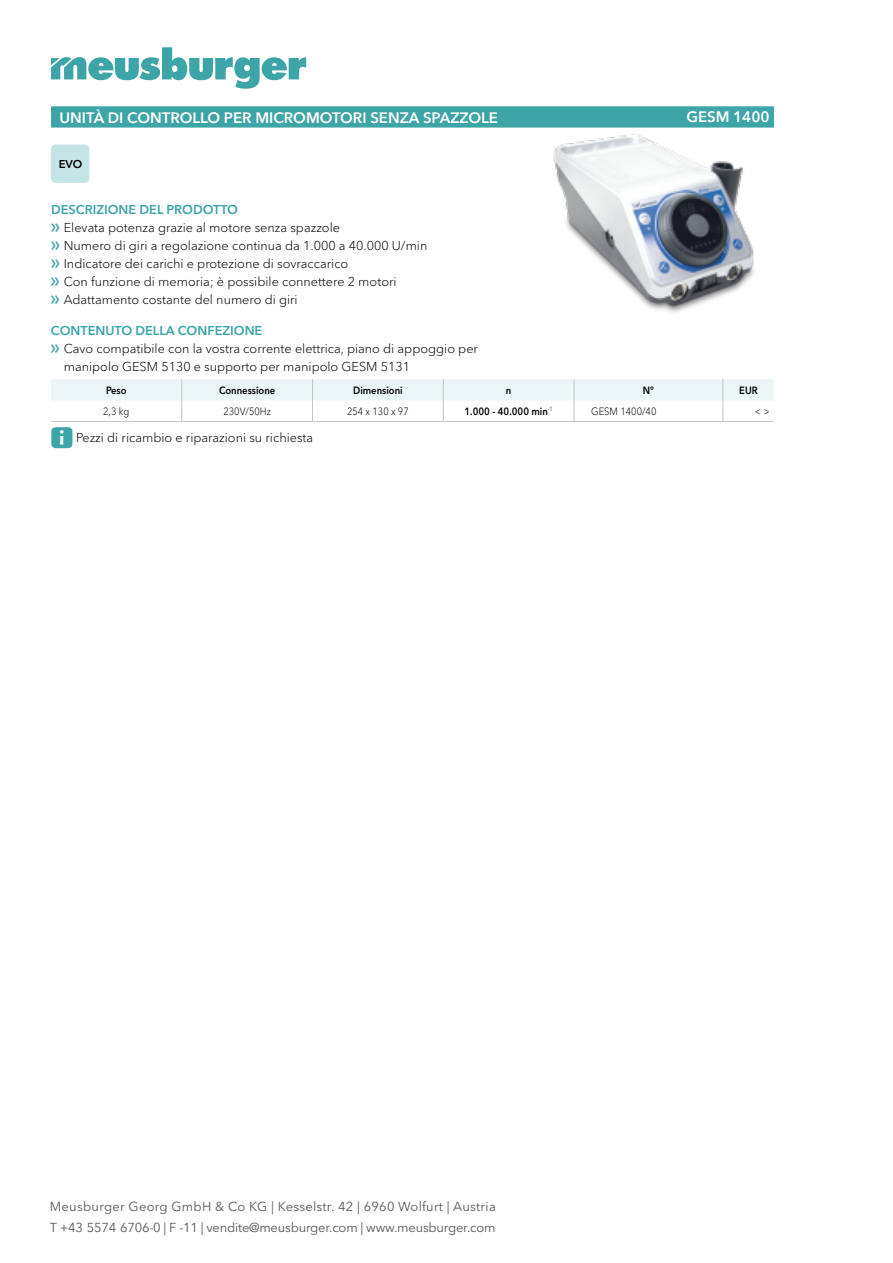
<style>
.page{position:relative;width:893px;height:1263px;background:#fff}
.page>*{position:absolute;margin:0;border:0;box-sizing:border-box;transform-origin:0 0}
.t1{font:600 15px "Avenir Next W1 G";color:#fff}
.t2{font:12.9px/20.7px "Avenir Next W1 G";letter-spacing:-.005em;color:#585857}
.t3{font:300 12.75px/18px "Avenir Next W1 G";color:#000}
.t4{font:600 12.75px "Avenir Next W1 G";color:#3da4a8}
.t5{font:600 11.25px "Avenir Next W1 G";color:#000}
.t6{font:600 10.5px "Avenir Next W1 G";color:#000;scale:.9 1}
.t7{font:300 10.5px "Avenir Next W1 G";color:#000;scale:.9 1}
.s1{font-weight:600;color:#3da4a8}
.s2{font-family:"Meusburger Sonderzeichen";font-weight:400;color:#3da4a8}
</style>
<div class="page">
<svg style="left:51px;top:47px;width:255px;height:42px"></svg>
<svg style="left:51px;top:106px;width:723px;height:22px;background:#43a7aa"></svg>
<div style="left:51px;top:145px;width:38px;height:38px;background:#c5e4e5;border-radius:4px"></div>
<img style="left:553px;top:134px;width:201px;height:179px">
<svg style="left:51px;top:379px;width:723px;height:42px"></svg>
<hr style="left:51px;top:421px;width:131px;height:1px;background:#c4c5c5">
<hr style="left:182px;top:421px;width:131px;height:1px;background:#c4c5c5">
<hr style="left:313px;top:421px;width:130px;height:1px;background:#c4c5c5">
<hr style="left:443px;top:421px;width:131px;height:1px;background:#c4c5c5">
<hr style="left:574px;top:421px;width:149px;height:1px;background:#c4c5c5">
<hr style="left:723px;top:421px;width:51px;height:1px;background:#c4c5c5">
<p class="t1" style="left:60px;top:108px;width:440px">UNITÀ DI CONTROLLO PER MICROMOTORI SENZA SPAZZOLE</p>
<p class="t1" style="left:686px;top:108px;width:85px">GESM 1400</p>
<p class="t5" style="left:59px;top:157px;width:25px">EVO</p>
<p class="t3" style="left:51px;top:200px;width:378px"><span class="s1">DESCRIZIONE DEL PRODOTTO<br></span><span class="s2">f</span> Elevata potenza grazie al motore senza spazzole<br><span class="s2">f</span> Numero di giri a regolazione continua da 1.000 a 40.000 U/min <span class="s2">f</span> Indicatore dei carichi e protezione di sovraccarico<br><span class="s2">f</span> Con funzione di memoria; è possibile connettere 2 motori<br><span class="s2">f</span> Adattamento costante del numero di giri</p>
<p class="t4" style="left:51px;top:322px;width:213px">CONTENUTO DELLA CONFEZIONE</p>
<p class="t3" style="left:51px;top:339px;width:428px"><span class="s2">f</span> Cavo compatibile con la vostra corrente elettrica, piano di appoggio per</p>
<p class="t3" style="left:64px;top:357px;width:348px">manipolo GESM 5130 e supporto per manipolo GESM 5131</p>
<p class="t6" style="left:106px;top:384px;width:24px">Peso</p>
<p class="t6" style="left:219px;top:384px;width:64px">Connessione</p>
<p class="t6" style="left:353px;top:384px;width:57px">Dimensioni</p>
<p class="t6" style="left:506px;top:384px;width:8px">n</p>
<p class="t6" style="left:643px;top:384px;width:14px">N°</p>
<p class="t6" style="left:739px;top:384px;width:22px">EUR</p>
<p class="t7" style="left:103px;top:405px;width:31px">2,3 kg</p>
<p class="t7" style="left:223px;top:405px;width:54px">230V/50Hz</p>
<p class="t7" style="left:347px;top:405px;width:70px">254 x 130 x 97</p>
<p class="t6" style="left:465px;top:404px;width:100px">1.000 - 40.000 min<sup>-1</sup></p>
<p class="t7" style="left:591px;top:405px;width:74px">GESM 1400/40</p>
<p class="t7" style="left:755px;top:405px;width:18px">&lt; &gt;</p>
<p class="t3" style="left:51px;top:428px;width:264px"><span class="s2">E</span> Pezzi di ricambio e riparazioni su richiesta</p>
<p class="t2" style="left:50px;top:1196px;width:448px">Meusburger Georg GmbH &amp; Co KG | Kesselstr. 42 | 6960 Wolfurt | Austria<br>T +43 5574 6706-0 | F -11 | vendite@meusburger.com | www.meusburger.com</p>
</div>
